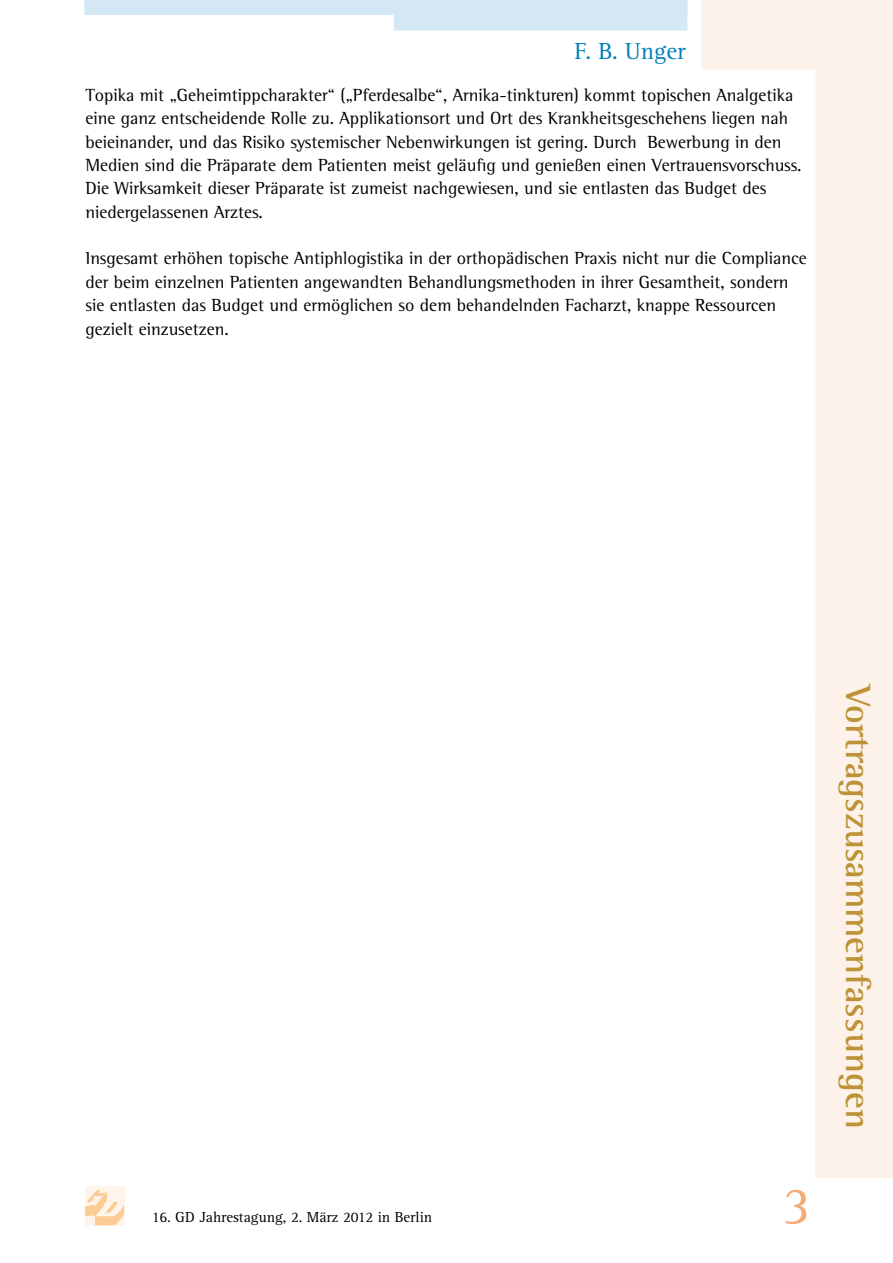
<style>
.page{position:relative;width:893px;height:1263px;background:#fff}
.page>*{position:absolute;margin:0;border:0;box-sizing:border-box;transform-origin:0 0}
.t1{font:54px "Agfa Rotis Serif";color:#f5ab75}
.t2{font:700 36px "Agfa Rotis Semi Serif";color:#be9237}
.t3{font:24px "Agfa Rotis Serif";color:#0081b8}
.t4{font:18px/23.4px "Agfa Rotis Semi Serif";color:#000}
.t5{font:15px "Agfa Rotis Serif";color:#000}
</style>
<div class="page">
<svg style="left:701px;top:21px;width:192px;height:1157px"></svg>
<div style="left:85px;top:1186px;width:39px;height:39px;background:#fef4ec"></div>
<svg style="left:85px;top:1189px;width:39px;height:36px"></svg>
<svg style="left:84px;top:0;width:603px;height:31px"></svg>
<div style="left:701px;top:0;width:192px;height:21px;background:#fcf2ea"></div>
<h3 class="t3" style="left:574px;top:38px;width:113px">F. B. Unger</h3>
<p class="t4" style="left:85px;top:83px;width:718px">Topika mit „Geheimtippcharakter“ („Pferdesalbe“, Arnika-tinkturen) kommt topischen Analgetika eine ganz entscheidende Rolle zu. Applikationsort und Ort des Krankheitsgeschehens liegen nah beieinander, und das Risiko systemischer Nebenwirkungen ist gering. Durch Bewerbung in den Medien sind die Präparate dem Patienten meist geläufig und genießen einen Vertrauensvorschuss.<br>Die Wirksamkeit dieser Präparate ist zumeist nachgewiesen, und sie entlasten das Budget des niedergelassenen Arztes.</p>
<p class="t4" style="left:85px;top:247px;width:723px">Insgesamt erhöhen topische Antiphlogistika in der orthopädischen Praxis nicht nur die Compliance der beim einzelnen Patienten angewandten Behandlungsmethoden in ihrer Gesamtheit, sondern sie entlasten das Budget und ermöglichen so dem behandelnden Facharzt, knappe Ressourcen gezielt einzusetzen.</p>
<p class="t5" style="left:152px;top:1208px;width:282px">16. GD Jahrestagung, 2. März 2012 in Berlin</p>
<h1 class="t1" style="left:783px;top:1175px;width:30px">3</h1>
<h2 class="t2" style="left:880px;top:685px;width:445px;rotate:90deg">Vortragszusammenfassungen</h2>
</div>
